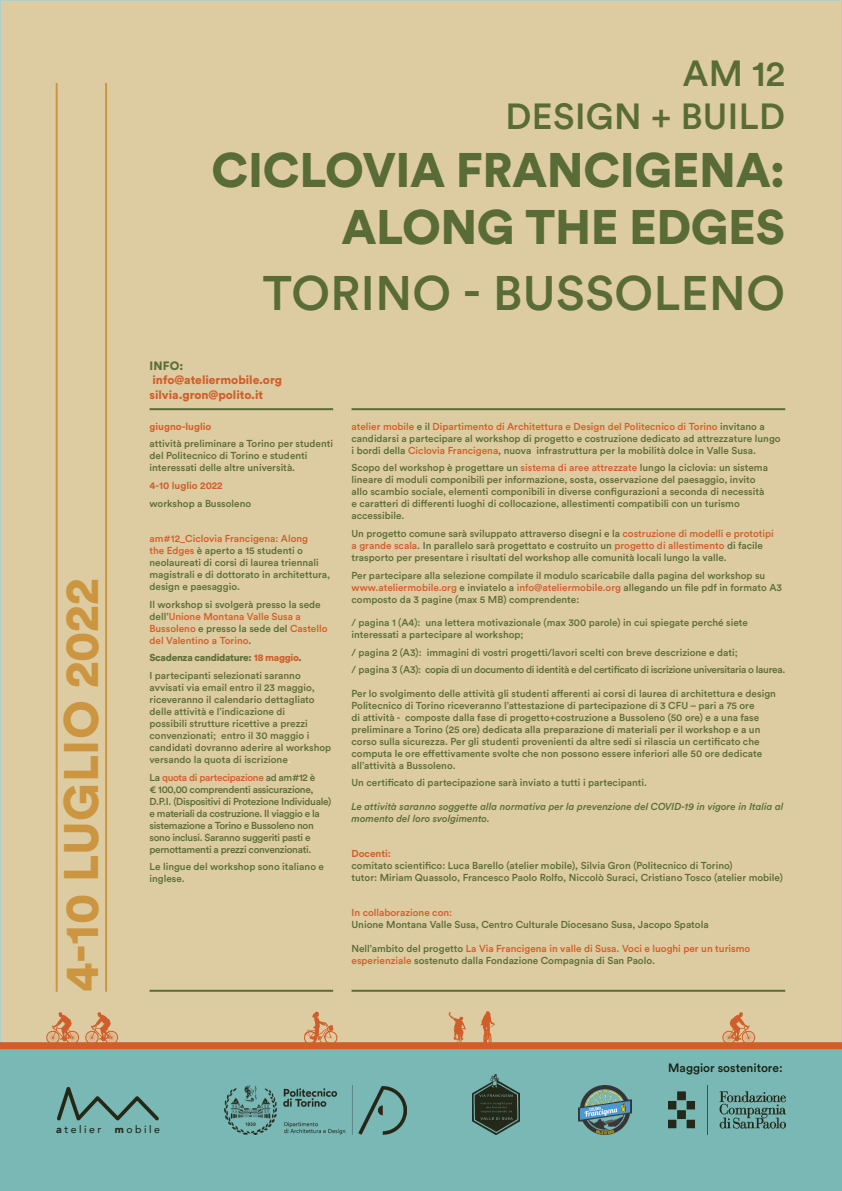
<style>
.page{position:relative;width:842px;height:1191px;background:#fff}
.page>*{position:absolute;margin:0;border:0;box-sizing:border-box;transform-origin:0 0}
.t1{font:900 48px "Circular Std";letter-spacing:-.01em;color:#596b36}
.t2{font:500 48px "Circular Std";letter-spacing:.01em;color:#596b36}
.t3{font:900 48px "Circular Std";letter-spacing:.01em;color:#cc9640}
.t4{font:500 36px "Circular Std";letter-spacing:.01em;color:#596b36}
.t5{font:900 12px "Circular Std";color:#d15e29}
.t6{font:500 12px "Circular Std";color:#182212}
.t7{font:900 12px "Circular Std";color:#5b6d38}
.t8{font:500 10.5px "Avenir";letter-spacing:.24em;color:#242817}
.t9{font:500 10px/12px "Circular Std";color:#5b6d38}
.t10{font:500 10px/12px "Circular Std";color:#5c6e39}
.t11{font:500 10px/12px "Circular Std";letter-spacing:-.03em;color:#5b6d38}
.t12{font:500 10px/12px "Circular Std";color:#d15e29}
.t13{font:italic 500 10px/12px "Circular Std";color:#5b6d38}
.t14{font:700 10px "Circular Std";color:#d15e29}
.t15{font:900 10px "Circular Std";letter-spacing:-.03em;color:#5b6d38}
.s1{color:#d15e29}
.s2{color:#5b6d38}
.s3{color:#fff6dd}
.s4{font-weight:900}
</style>
<div class="page">
<div style="left:0;top:0;width:842px;height:1011px;background:#ddcca2"></div>
<hr style="left:150px;top:408px;width:183px;height:2px;background:#5b6d38">
<hr style="left:150px;top:989px;width:183px;height:2px;background:#5b6d38">
<hr style="left:351px;top:408px;width:434px;height:2px;background:#5b6d38">
<hr style="left:351px;top:989px;width:434px;height:2px;background:#5b6d38">
<div style="left:0;top:1047px;width:842px;height:144px;background:#7ab8b5"></div>
<svg style="left:57px;top:1086px;width:102px;height:35px"></svg>
<img style="left:225px;top:1085px;width:182px;height:49px">
<img style="left:578px;top:1085px;width:53px;height:49px">
<img style="left:668px;top:1085px;width:117px;height:49px">
<img style="left:472px;top:1074px;width:47px;height:60px">
<hr style="left:56px;top:83px;width:2px;height:908px;background:#cc9640">
<hr style="left:105px;top:83px;width:2px;height:908px;background:#cc9640">
<svg style="left:0;top:1011px;width:842px;height:38px;background:#d9b286"></svg>
<p class="t4" style="left:683px;top:51px;width:104px">AM 12</p>
<p class="t4" style="left:505px;top:94px;width:281px">DESIGN + BUILD</p>
<p class="t1" style="left:212px;top:138px;width:575px">CICLOVIA FRANCIGENA:</p>
<p class="t1" style="left:341px;top:195px;width:445px">ALONG THE EDGES</p>
<p class="t2" style="left:263px;top:263px;width:524px">TORINO - BUSSOLENO</p>
<p class="t3" style="left:49px;top:991px;width:414px;rotate:-90deg">4-10 LUGLIO 2022</p>
<p class="t7" style="left:150px;top:358px;width:35px">INFO:</p>
<p class="t5" style="left:152px;top:372px;width:131px">info@ateliermobile.org</p>
<p class="t5" style="left:150px;top:386px;width:115px">silvia.gron@polito.it</p>
<p class="t14" style="left:150px;top:419px;width:63px">giugno-luglio</p>
<p class="t9" style="left:150px;top:437px;width:185px">attività preliminare a Torino per studenti del Politecnico di Torino e studenti interessati delle altre università.</p>
<p class="t14" style="left:150px;top:479px;width:75px">4-10 luglio 2022</p>
<p class="t9" style="left:150px;top:497px;width:103px">workshop a Bussoleno</p>
<p class="t9" style="left:150px;top:532px;width:182px"><span class="s1">am#12_Ciclovia Francigena: Along<br>the Edges</span> è aperto a 15 studenti o neolaureati di corsi di laurea triennali magistrali e di dottorato in architettura, design e paesaggio.</p>
<p class="t12" style="left:150px;top:598px;width:179px"><span class="s2">Il workshop si svolgerà presso la sede dell’</span>Unione Montana Valle Susa a Bussoleno <span class="s2">e presso la sede del</span> Castello del Valentino a Torino<span class="s2">.</span></p>
<p class="t15" style="left:150px;top:651px;width:154px">Scadenza candidature: <span class="s1">18 maggio</span>.</p>
<p class="t10" style="left:150px;top:669px;width:183px">I partecipanti selezionati saranno avvisati via email entro il 23 maggio, riceveranno il calendario dettagliato delle attività e l’indicazione di<br>possibili strutture ricettive a prezzi convenzionati; entro il 30 maggio i candidati dovranno aderire al workshop versando la quota di iscrizione<span class="s3">.</span></p>
<p class="t11" style="left:150px;top:771px;width:183px">La <span class="s1">quota di partecipazione</span> ad am#12 è<br>€ 100,00 comprendenti assicurazione, D.P.I. (Dispositivi di Protezione Individuale) e materiali da costruzione. Il viaggio e la sistemazione a Torino e Bussoleno non sono inclusi. Saranno suggeriti pasti e pernottamenti a prezzi convenzionati.</p>
<p class="t9" style="left:150px;top:860px;width:176px">Le lingue del workshop sono italiano e inglese.</p>
<p class="t9" style="left:351px;top:420px;width:431px"><span class="s1">atelier mobile</span> e il <span class="s1">Dipartimento di Architettura e Design del Politecnico di Torino</span> invitano a candidarsi a partecipare al workshop di progetto e costruzione dedicato ad attrezzature lungo i bordi della <span class="s1">Ciclovia Francigena</span>, nuova infrastruttura per la mobilità dolce in Valle Susa.</p>
<p class="t9" style="left:351px;top:461px;width:418px">Scopo del workshop è progettare un <span class="s1">sistema di aree attrezzate</span> lungo la ciclovia: un sistema lineare di moduli componibili per informazione, sosta, osservazione del paesaggio, invito allo scambio sociale, elementi componibili in diverse configurazioni a seconda di necessità e caratteri di differenti luoghi di collocazione, allestimenti compatibili con un turismo accessibile.</p>
<p class="t9" style="left:351px;top:527px;width:424px">Un progetto comune sarà sviluppato attraverso disegni e la <span class="s1">costruzione di modelli e prototipi a grande scala</span>. In parallelo sarà progettato e costruito un <span class="s1">progetto di allestimento</span> di facile trasporto per presentare i risultati del workshop alle comunità locali lungo la valle.</p>
<p class="t10" style="left:351px;top:569px;width:432px">Per partecipare alla <span class="s2">sel</span>ezione compilate il modulo scaricabile dalla pagina del workshop su <span class="s1">www.ateliermobile.org</span> e inviatelo a <span class="s1">info@ateliermobile.org</span> allegando un file pdf in formato A3 composto da 3 pagine (max 5 MB) comprendente:</p>
<p class="t10" style="left:351px;top:616px;width:398px">/ pagina 1 (A4): una lettera motivazionale (max 300 parole) in cui spiegate perché siete inte<span class="s2">ressati a partecipare al workshop;</span></p>
<p class="t9" style="left:351px;top:646px;width:388px">/ pagina 2 (A3): immagini di vostri progetti/lavori scelti con breve descrizione e dati;</p>
<p class="t11" style="left:351px;top:663px;width:435px">/ pagina 3 (A3): copia di un documento di identità e del certificato di iscrizione universitaria o laurea.</p>
<p class="t9" style="left:351px;top:687px;width:426px">Per lo svolgimento delle attività gli studenti afferenti ai corsi di laurea di architettura e design Politecnico di Torino riceveranno l’attestazione di partecipazione di 3 CFU – pari a 75 ore<br>di attività - composte dalla fase di progetto+costruzione a Bussoleno (50 ore) e a una fase preliminare a Torino (25 ore) dedicata alla preparazione di materiali per il workshop e a un corso sulla sicurezza. Per gli studenti provenienti da altre sedi si rilascia un certificato che computa le ore effettivamente svolte che non possono essere inferiori alle 50 ore dedicate all’attività a Bussoleno.</p>
<p class="t9" style="left:351px;top:776px;width:297px">Un certificato di partecipazione sarà inviato a tutti i partecipanti.</p>
<p class="t13" style="left:351px;top:800px;width:434px">Le attività saranno soggette alla normativa per la prevenzione del COVID-19 in vigore in Italia al momento del loro svolgimento.</p>
<p class="t14" style="left:351px;top:847px;width:41px">Docenti:</p>
<p class="t9" style="left:351px;top:859px;width:383px">comitato scientifico: Luca Barello (atelier mobile), Silvia Gron (Politecnico di Torino)</p>
<p class="t9" style="left:351px;top:871px;width:433px">tutor: Miriam Quassolo, Francesco Paolo Rolfo, Niccolò Suraci, Cristiano Tosco (atelier mobile)</p>
<p class="t12" style="left:351px;top:906px;width:102px">In collaborazione con:</p>
<p class="t9" style="left:351px;top:918px;width:359px">Unione Montana Valle Susa, Centro Culturale Diocesano Susa, Jacopo Spatola</p>
<p class="t9" style="left:351px;top:942px;width:400px">Nell’ambito del progetto <span class="s1">La Via Francigena in valle di Susa. Voci e luoghi per un turismo esperienziale</span> sostenuto dalla Fondazione Compagnia di San Paolo.</p>
<p class="t8" style="left:56px;top:1123px;width:47px"><span class="s4">a</span>telier</p>
<p class="t8" style="left:115px;top:1123px;width:47px"><span class="s4">m</span>obile</p>
<p class="t6" style="left:668px;top:1060px;width:116px">Maggior sostenitore:</p>
</div>
